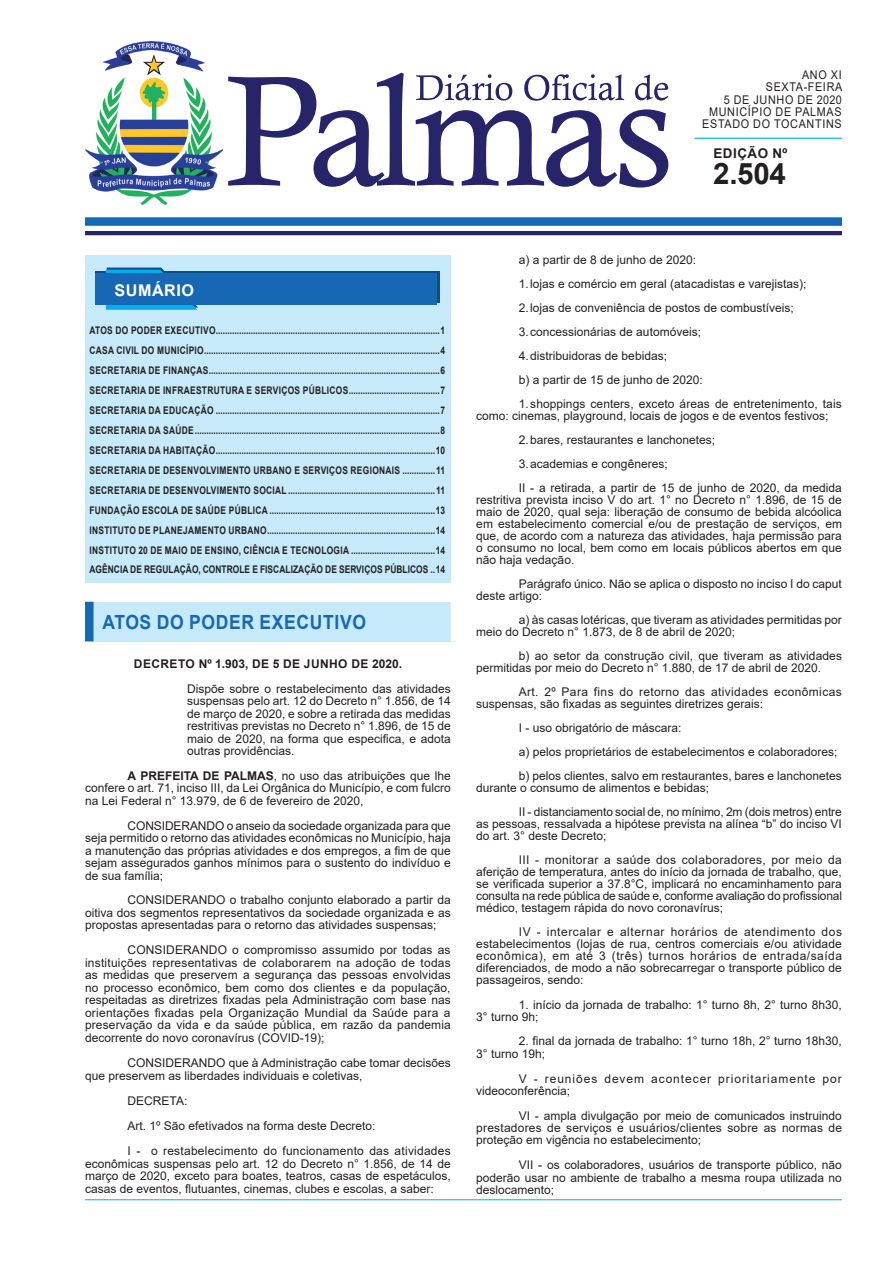
<style>
.page{position:relative;width:893px;height:1263px;background:#fff}
.page>*{position:absolute;margin:0;border:0;box-sizing:border-box;transform-origin:0 0}
.t1{font:700 29.55px "Arial";color:#231f20}
.t2{font:700 19.5px "Arial";letter-spacing:.035em;color:#1768b4;scale:.9 1}
.t3{font:700 16.2px "Arial";letter-spacing:.035em;color:#fff}
.t4{font:700 13.35px "Arial";letter-spacing:.04em;color:#231f20}
.t5{font:12px/12.5px "Arial";color:#231f20}
.t6{font:12px/25.2px "Arial";letter-spacing:.02em;color:#231f20}
.t7{font:12px/12.3px "Arial";letter-spacing:.065em;color:#231f20;text-align:right;scale:.9 1}
.t8{font:12px/12.5px "Arial";letter-spacing:.075em;color:#231f20}
.t9{font:700 12px "Arial";letter-spacing:.035em;color:#231f20}
.t10{font:700 10.5px/20px "Arial";letter-spacing:.005em;color:#231f20;text-align:justify;scale:.8 1}
.s1{font-weight:700}
</style>
<div class="page">
<div style="left:85px;top:255px;width:365px;height:328px;background:#c6eafa"></div>
<div style="left:85px;top:217px;width:757px;height:9px;background:#1768b4"></div>
<hr style="left:85px;top:231px;width:757px;height:4px;background:#28246a">
<hr style="left:694px;top:138px;width:148px;height:1px;background:#00aeef">
<svg style="left:228px;top:73px;width:440px;height:115px"></svg>
<svg style="left:96px;top:272px;width:344px;height:31px"></svg>
<svg style="left:106px;top:268px;width:92px;height:42px"></svg>
<div style="left:96px;top:274px;width:341px;height:31px;background:#1768b4"></div>
<img style="left:85px;top:41px;width:138px;height:164px">
<hr style="left:85px;top:1199px;width:757px;height:1px;background:#00aeef">
<div style="left:89px;top:602px;width:366px;height:39px;background:#c6eafa"></div>
<div style="left:85px;top:602px;width:9px;height:39px;background:#1768b4"></div>
<div style="left:451px;top:602px;width:8px;height:39px;background:#fff"></div>
<p class="t7" style="left:702px;top:69px;width:157px">ANO XI<br>SEXTA-FEIRA<br>5 DE JUNHO DE 2020<br>MUNICÍPIO DE PALMAS<br>ESTADO DO TOCANTINS</p>
<h1 class="t1" style="left:713px;top:153px;width:74px">2.504</h1>
<p class="t4" style="left:713px;top:144px;width:75px">EDIÇÃO Nº</p>
<h3 class="t3" style="left:114px;top:279px;width:81px">SUMÁRIO</h3>
<p class="t10" style="left:89px;top:320px;width:446px">ATOS DO PODER EXECUTIVO................................................................................................1<br>CASA CIVIL DO MUNICÍPIO .....................................................................................................4<br>SECRETARIA DE FINANÇAS ...................................................................................................6<br>SECRETARIA DE INFRAESTRUTURA E SERVIÇOS PÚBLICOS .......................................7<br>SECRETARIA DA EDUCAÇÃO ................................................................................................7<br>SECRETARIA DA SAÚDE .........................................................................................................8<br>SECRETARIA DA HABITAÇÃO ..............................................................................................10<br>SECRETARIA DE DESENVOLVIMENTO URBANO E SERVIÇOS REGIONAIS ..............11<br>SECRETARIA DE DESENVOLVIMENTO SOCIAL ...............................................................11<br>FUNDAÇÃO ESCOLA DE SAÚDE PÚBLICA .......................................................................13<br>INSTITUTO DE PLANEJAMENTO URBANO ........................................................................14<br>INSTITUTO 20 DE MAIO DE ENSINO, CIÊNCIA E TECNOLOGIA ....................................14<br>AGÊNCIA DE REGULAÇÃO, CONTROLE E FISCALIZAÇÃO DE SERVIÇOS PÚBLICOS ..14</p>
<h2 class="t2" style="left:102px;top:608px;width:294px">ATOS DO PODER EXECUTIVO</h2>
<p class="t9" style="left:134px;top:655px;width:270px">DECRETO Nº 1.903, DE 5 DE JUNHO DE 2020.</p>
<p class="t5" style="left:187px;top:682px;width:265px;text-align:justify">Dispõe sobre o restabelecimento das atividades suspensas pelo art. 12 do Decreto n° 1.856, de 14 de março de 2020, e sobre a retirada das medidas restritivas previstas no Decreto n° 1.896, de 15 de maio de 2020, na forma que especifica, e adota outras providências.</p>
<p class="t5" style="left:85px;top:769px;width:367px;text-align:justify;text-indent:43px"><span class="s1">A PREFEITA DE PALMAS</span>, no uso das atribuições que lhe confere o art. 71, inciso III, da Lei Orgânica do Município, e com fulcro na Lei Federal n° 13.979, de 6 de fevereiro de 2020,</p>
<p class="t5" style="left:85px;top:819px;width:367px;text-align:justify;text-indent:43px">CONSIDERANDO o anseio da sociedade organizada para que seja permitido o retorno das atividades econômicas no Município, haja a manutenção das próprias atividades e dos empregos, a fim de que sejam assegurados ganhos mínimos para o sustento do indivíduo e de sua família;</p>
<p class="t5" style="left:85px;top:894px;width:367px;text-align:justify;text-indent:43px">CONSIDERANDO o trabalho conjunto elaborado a partir da oitiva dos segmentos representativos da sociedade organizada e as propostas apresentadas para o retorno das atividades suspensas;</p>
<p class="t5" style="left:85px;top:944px;width:367px;text-align:justify;text-indent:43px">CONSIDERANDO o compromisso assumido por todas as instituições representativas de colaborarem na adoção de todas as medidas que preservem a segurança das pessoas envolvidas no processo econômico, bem como dos clientes e da população, respeitadas as diretrizes fixadas pela Administração com base nas orientações fixadas pela Organização Mundial da Saúde para a preservação da vida e da saúde pública, em razão da pandemia decorrente do novo coronavírus (COVID-19);</p>
<p class="t5" style="left:85px;top:1056px;width:367px;text-indent:43px">CONSIDERANDO que à Administração cabe tomar decisões que preservem as liberdades individuais e coletivas,</p>
<p class="t6" style="left:128px;top:1088px;width:325px">DECRETA:<br>Art. 1º São efetivados na forma deste Decreto:<br>I - o restabelecimento do funcionamento das atividades</p>
<p class="t5" style="left:85px;top:1157px;width:367px;text-align:justify">econômicas suspensas pelo art. 12 do Decreto n° 1.856, de 14 de março de 2020, exceto para boates, teatros, casas de espetáculos, casas de eventos, flutuantes, cinemas, clubes e escolas, a saber:</p>
<p class="t5" style="left:519px;top:254px;width:179px">a) a partir de 8 de junho de 2020:</p>
<p class="t5" style="left:519px;top:278px;width:289px">1. lojas e comércio em geral (atacadistas e varejistas);</p>
<p class="t5" style="left:519px;top:302px;width:276px">2. lojas de conveniência de postos de combustíveis;</p>
<p class="t5" style="left:519px;top:326px;width:184px">3. concessionárias de automóveis;</p>
<p class="t5" style="left:519px;top:344px;width:186px;line-height:24px">4. distribuidoras de bebidas;<br>b) a partir de 15 de junho de 2020:</p>
<p class="t5" style="left:476px;top:398px;width:367px;line-height:12px;text-indent:43px">1. shoppings centers, exceto áreas de entretenimento, tais como: cinemas, playground, locais de jogos e de eventos festivos;</p>
<p class="t5" style="left:519px;top:434px;width:198px">2. bares, restaurantes e lanchonetes;</p>
<p class="t5" style="left:519px;top:452px;width:325px;line-height:24px">3. academias e congêneres;<br>II - a retirada, a partir de 15 de junho de 2020, da medida</p>
<p class="t5" style="left:476px;top:494px;width:367px;line-height:12px;text-align:justify">restritiva prevista inciso V do art. 1° no Decreto n° 1.896, de 15 de maio de 2020, qual seja: liberação de consumo de bebida alcóolica em estabelecimento comercial e/ou de prestação de serviços, em que, de acordo com a natureza das atividades, haja permissão para o consumo no local, bem como em locais públicos abertos em que não haja vedação.</p>
<p class="t5" style="left:476px;top:578px;width:367px;line-height:12px;text-indent:43px">Parágrafo único. Não se aplica o disposto no inciso I do caput deste artigo:</p>
<p class="t5" style="left:476px;top:614px;width:367px;line-height:12px;text-indent:43px">a) às casas lotéricas, que tiveram as atividades permitidas por meio do Decreto n° 1.873, de 8 de abril de 2020;</p>
<p class="t5" style="left:476px;top:650px;width:367px;line-height:12px;text-indent:43px">b) ao setor da construção civil, que tiveram as atividades permitidas por meio do Decreto n° 1.880, de 17 de abril de 2020.</p>
<p class="t5" style="left:476px;top:686px;width:367px;line-height:12px;text-indent:43px">Art. 2º Para fins do retorno das atividades econômicas suspensas, são fixadas as seguintes diretrizes gerais:</p>
<p class="t5" style="left:519px;top:716px;width:325px;line-height:24px">I - uso obrigatório de máscara:<br>a) pelos proprietários de estabelecimentos e colaboradores; b) pelos clientes, salvo em restaurantes, bares e lanchonetes</p>
<p class="t5" style="left:519px;top:776px;width:324px;line-height:24px;text-indent:-43px">durante o consumo de alimentos e bebidas;<br>II - distanciamento social de, no mínimo, 2m (dois metros) entre</p>
<p class="t5" style="left:476px;top:818px;width:367px;line-height:12px">as pessoas, ressalvada a hipótese prevista na alínea “b” do inciso VI do art. 3° deste Decreto;</p>
<p class="t5" style="left:476px;top:854px;width:367px;line-height:12px;text-align:justify;text-indent:43px">III - monitorar a saúde dos colaboradores, por meio da aferição de temperatura, antes do início da jornada de trabalho, que, se verificada superior a 37.8°C, implicará no encaminhamento para consulta na rede pública de saúde e, conforme avaliação do profissional médico, testagem rápida do novo coronavírus;</p>
<p class="t5" style="left:476px;top:926px;width:367px;line-height:12px;text-align:justify;text-indent:43px">IV - intercalar e alternar horários de atendimento dos estabelecimentos (lojas de rua, centros comerciais e/ou atividade econômica), em até 3 (três) turnos horários de entrada/saída diferenciados, de modo a não sobrecarregar o transporte público de passageiros, sendo:</p>
<p class="t5" style="left:476px;top:998px;width:367px;text-indent:43px">1. início da jornada de trabalho: 1° turno 8h, 2° turno 8h30,<br>3° turno 9h;</p>
<p class="t5" style="left:476px;top:1035px;width:367px;text-indent:43px">2. final da jornada de trabalho: 1° turno 18h, 2° turno 18h30,<br>3° turno 19h;</p>
<p class="t8" style="left:476px;top:1072px;width:367px;text-indent:43px">V - reuniões devem acontecer prioritariamente por videoconferência;</p>
<p class="t5" style="left:476px;top:1109px;width:367px;text-align:justify;text-indent:43px">VI - ampla divulgação por meio de comunicados instruindo prestadores de serviços e usuários/clientes sobre as normas de proteção em vigência no estabelecimento;</p>
<p class="t5" style="left:476px;top:1159px;width:367px;text-align:justify;text-indent:43px">VII - os colaboradores, usuários de transporte público, não poderão usar no ambiente de trabalho a mesma roupa utilizada no deslocamento;</p>
</div>
